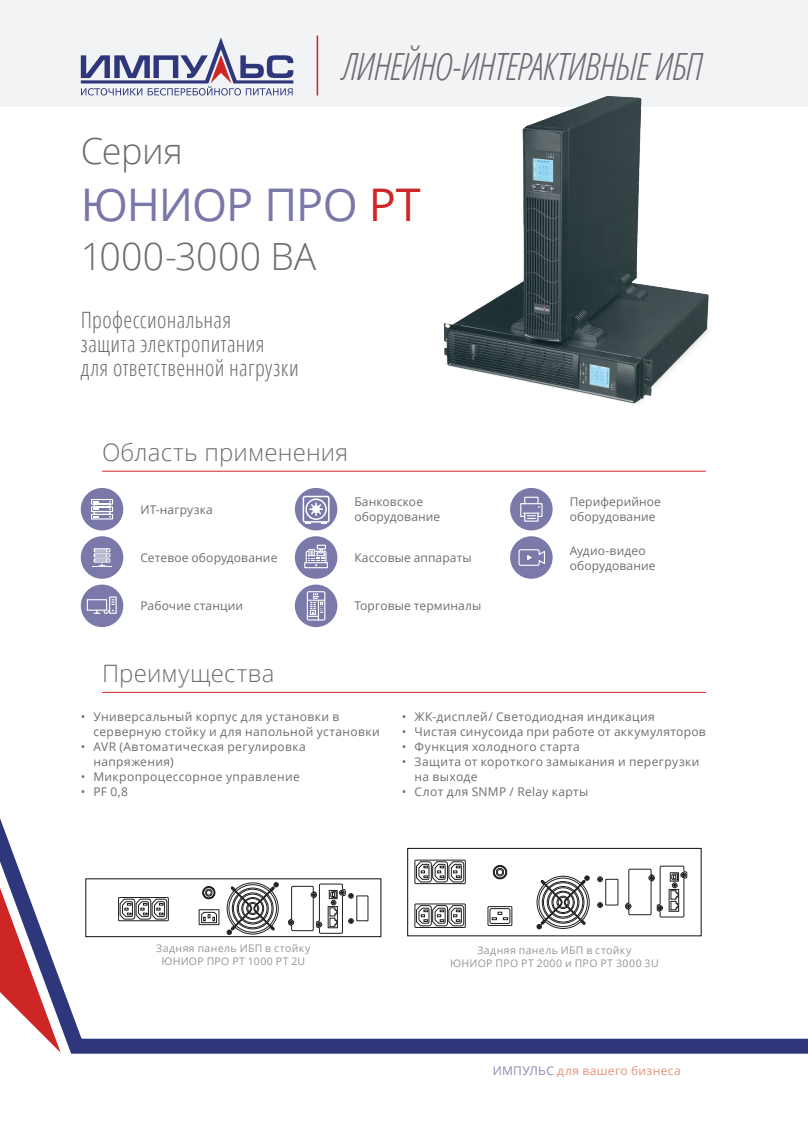
<style>
.page{position:relative;width:808px;height:1123px;background:#fff}
.page>*{position:absolute;margin:0;border:0;box-sizing:border-box;transform-origin:0 0}
.t1{font:45px "Open Sans";letter-spacing:-.025em;color:#7978a8}
.t2{font:italic 300 condensed 37.5px "Open Sans";letter-spacing:-.02em;color:#6c6d70}
.t3{font:300 37.5px "Open Sans";letter-spacing:.01em;color:#6c6d70}
.t4{font:300 36px "Open Sans";letter-spacing:-.01em;color:#6c6d70}
.t5{font:300 24px "Open Sans";letter-spacing:.01em;color:#6c6d70}
.t6{font:300 condensed 22.5px/24px "Open Sans";letter-spacing:.015em;color:#6c6d70}
.t7{font:12px/15px "Open Sans";letter-spacing:.03em;color:#6c6d70}
.t8{font:12px/15px "Open Sans";letter-spacing:.01em;color:#6c6d70}
.t9{font:12px "Open Sans";letter-spacing:.03em;color:#e59178}
.t10{font:10.5px/13.5px "Open Sans";letter-spacing:.035em;color:#939598;text-align:center}
.s1{color:#ce2525}
.s2{color:#8c8bb5}
</style>
<div class="page">
<svg style="left:0;top:818px;width:808px;height:236px"></svg>
<div style="left:0;top:0;width:808px;height:106px;background:#f2f3f4"></div>
<svg style="left:81px;top:37px;width:212px;height:58px"></svg>
<hr style="left:102px;top:692px;width:604px;height:1px;background:#ce2525">
<img style="left:413px;top:95px;width:328px;height:309px">
<hr style="left:102px;top:471px;width:604px;height:1px;background:#ce2525">
<div style="left:81px;top:536px;width:42px;height:43px;background:#7a79aa;border-radius:50%"></div>
<hr style="left:94px;top:548px;width:16px;height:4px;background:#e0dfeb">
<svg style="left:92px;top:549px;width:20px;height:18px"></svg>
<div style="left:295px;top:488px;width:42px;height:42px;background:#7a79aa;border-radius:50%"></div>
<svg style="left:302px;top:495px;width:28px;height:29px"></svg>
<div style="left:81px;top:488px;width:42px;height:42px;background:#7978a8;border-radius:50%"></div>
<svg style="left:91px;top:499px;width:23px;height:21px"></svg>
<div style="left:81px;top:584px;width:42px;height:43px;background:#7a79aa;border-radius:50%"></div>
<svg style="left:86px;top:596px;width:31px;height:18px"></svg>
<div style="left:510px;top:488px;width:43px;height:42px;background:#7a79aa;border-radius:50%"></div>
<svg style="left:520px;top:496px;width:23px;height:26px"></svg>
<div style="left:295px;top:536px;width:42px;height:43px;background:#7a79aa;border-radius:50%"></div>
<div style="left:304px;top:562px;width:24px;height:6px;border:1px solid #fff"></div>
<div style="left:317px;top:544px;width:9px;height:5px;border:1px solid #fff"></div>
<svg style="left:305px;top:548px;width:22px;height:18px"></svg>
<div style="left:295px;top:584px;width:42px;height:43px;background:#7a79aa;border-radius:50%"></div>
<div style="left:307px;top:591px;width:18px;height:29px;border:1px solid #fff"></div>
<svg style="left:306px;top:592px;width:19px;height:29px"></svg>
<div style="left:510px;top:536px;width:43px;height:43px;background:#7a79aa;border-radius:50%"></div>
<svg style="left:518px;top:549px;width:27px;height:17px"></svg>
<hr style="left:317px;top:36px;width:1px;height:59px;background:#ce2525">
<div style="left:85px;top:878px;width:296px;height:59px;border:1px solid #0c0f10"></div>
<div style="left:118px;top:897px;width:50px;height:24px;border:1px solid #231f20"></div>
<svg style="left:120px;top:898px;width:47px;height:21px"></svg>
<svg style="left:202px;top:886px;width:13px;height:13px"></svg>
<div style="left:199px;top:909px;width:20px;height:15px;border:1px solid #231f20"></div>
<svg style="left:201px;top:912px;width:16px;height:11px"></svg>
<svg style="left:227px;top:882px;width:52px;height:52px"></svg>
<div style="left:357px;top:895px;width:11px;height:26px;border:1px solid #231f20"></div>
<svg style="left:288px;top:883px;width:65px;height:50px"></svg>
<div style="left:407px;top:848px;width:294px;height:88px;border:1px solid #0c0f10"></div>
<div style="left:415px;top:860px;width:50px;height:23px;border:1px solid #231f20"></div>
<svg style="left:416px;top:861px;width:48px;height:21px"></svg>
<div style="left:415px;top:903px;width:50px;height:24px;border:1px solid #231f20"></div>
<svg style="left:416px;top:905px;width:48px;height:21px"></svg>
<svg style="left:493px;top:865px;width:14px;height:14px"></svg>
<svg style="left:537px;top:875px;width:53px;height:54px"></svg>
<svg style="left:597px;top:902px;width:6px;height:5px"></svg>
<svg style="left:597px;top:876px;width:6px;height:5px"></svg>
<div style="left:605px;top:879px;width:13px;height:26px;border:1px solid #231f20"></div>
<svg style="left:625px;top:865px;width:62px;height:52px"></svg>
<div style="left:488px;top:906px;width:24px;height:19px;border:1px solid #231f20"></div>
<div style="left:490px;top:908px;width:20px;height:15px;border:1px solid #231f20;border-radius:2px"></div>
<svg style="left:492px;top:912px;width:16px;height:7px"></svg>
<h2 class="t2" style="left:341px;top:41px;width:362px">ЛИНЕЙНО-ИНТЕРАКТИВНЫЕ ИБП</h2>
<h3 class="t4" style="left:81px;top:126px;width:104px">Серия</h3>
<h1 class="t1" style="left:81px;top:173px;width:341px">ЮНИОР ПРО <span class="s1">РТ</span></h1>
<h2 class="t3" style="left:81px;top:231px;width:237px">1000-3000 ВА</h2>
<h3 class="t6" style="left:81px;top:307px;width:219px">Профессиональная<br>защита электропитания<br>для ответственной нагрузки</h3>
<h3 class="t5" style="left:102px;top:435px;width:248px">Область применения</h3>
<p class="t7" style="left:140px;top:501px;width:74px">ИТ-нагрузка</p>
<p class="t8" style="left:354px;top:494px;width:87px">Банковское оборудование</p>
<p class="t8" style="left:570px;top:494px;width:93px">Периферийное оборудование</p>
<p class="t8" style="left:140px;top:550px;width:139px">Сетевое оборудование</p>
<p class="t8" style="left:354px;top:550px;width:119px">Кассовые аппараты</p>
<p class="t8" style="left:570px;top:542px;width:87px">Аудио-видео оборудование</p>
<p class="t8" style="left:140px;top:598px;width:104px">Рабочие станции</p>
<p class="t8" style="left:354px;top:598px;width:128px">Торговые терминалы</p>
<h3 class="t5" style="left:102px;top:657px;width:174px">Преимущества</h3>
<p class="t7" style="left:94px;top:708px;width:288px;text-indent:-13px">• Универсальный корпус для установки в серверную стойку и для напольной установки</p>
<p class="t7" style="left:94px;top:738px;width:214px;text-indent:-13px">• AVR (Автоматическая регулировка напряжения)</p>
<p class="t7" style="left:81px;top:768px;width:220px">• Микропроцессорное управление</p>
<p class="t7" style="left:81px;top:783px;width:49px">• PF 0,8</p>
<p class="t7" style="left:402px;top:708px;width:254px">• ЖК-дисплей/ Светодиодная индикация</p>
<p class="t7" style="left:402px;top:723px;width:305px">• Чистая синусоида при работе от аккумуляторов</p>
<p class="t7" style="left:402px;top:738px;width:179px">• Функция холодного старта</p>
<p class="t7" style="left:415px;top:753px;width:286px;text-indent:-13px">• Защита от короткого замыкания и перегрузки на выходе</p>
<p class="t7" style="left:402px;top:783px;width:188px">• Слот для SNMP / Relay карты</p>
<p class="t10" style="left:156px;top:940px;width:156px">Задняя панель ИБП в стойку<br>ЮНИОР ПРО РТ 1000 РТ 2U</p>
<p class="t10" style="left:450px;top:943px;width:210px">Задняя панель ИБП в стойку<br>ЮНИОР ПРО РТ 2000 и ПРО РТ 3000 3U</p>
<p class="t9" style="left:493px;top:1062px;width:190px"><span class="s2">ИМПУЛЬС</span> для вашего бизнеса</p>
</div>
